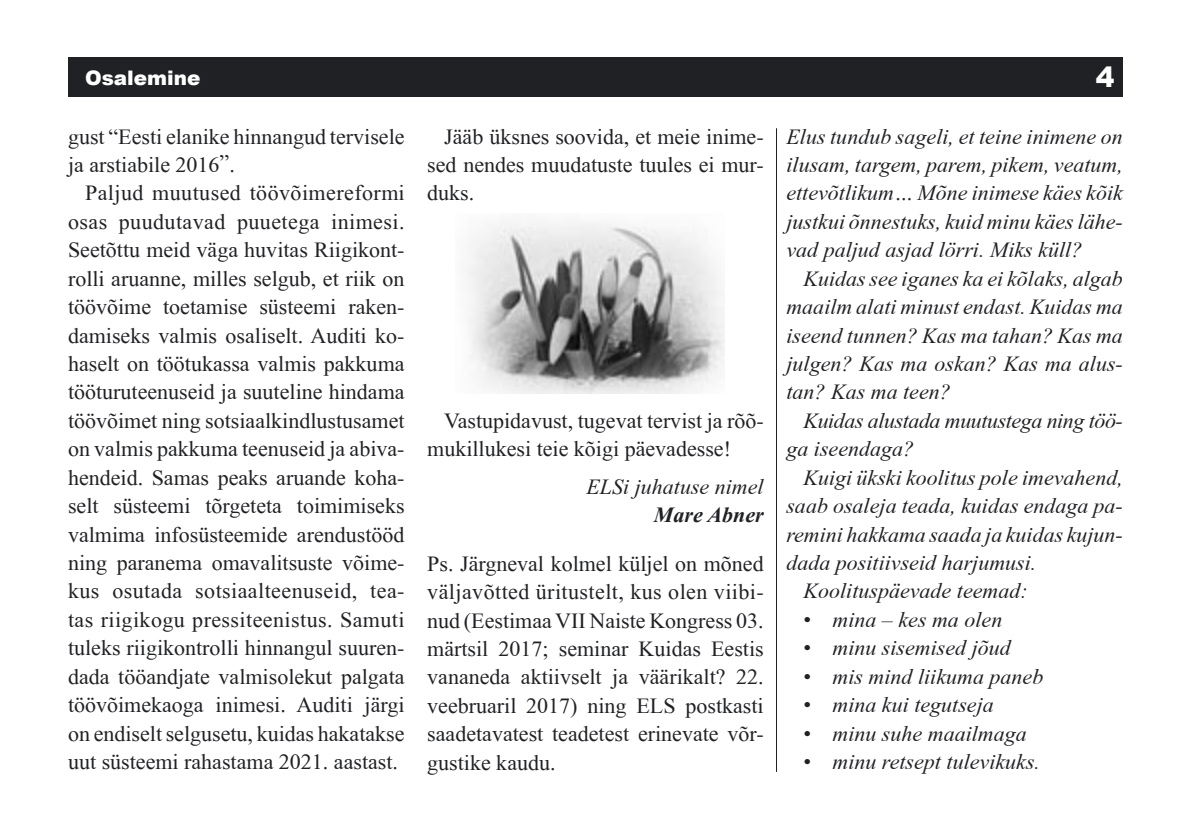
<style>
.page{position:relative;width:1191px;height:840px;background:#fff}
.page>*{position:absolute;margin:0;border:0;box-sizing:border-box;transform-origin:0 0}
.t1{font:900 28px "Arial";color:#fff}
.t2{font:22px/28.4px "EE Times New Roman";color:#202124;text-align:justify}
.t3{font:italic 22px/28.4px "EE Times New Roman";color:#202124;text-align:justify}
.t4{font:italic 22px/28.4px "EE Times New Roman";letter-spacing:-.02em;color:#202124}
.t5{font:italic 700 22px "EE Times New Roman";color:#202124}
.t6{font:900 20px "Arial";color:#fff}
</style>
<div class="page">
<div style="left:68px;top:57px;width:1055px;height:39px;background:#202124"></div>
<hr style="left:776px;top:128px;width:1px;height:643px;background:#202124">
<img style="left:468px;top:222px;width:256px;height:171px">
<p class="t6" style="left:85px;top:64px;width:117px">Osalemine</p>
<p class="t1" style="left:1095px;top:56px;width:20px">4</p>
<p class="t2" style="left:68px;top:122px;width:338px">gust “Eesti elanike hinnangud tervisele ja arstiabile 2016”.</p>
<p class="t2" style="left:68px;top:179px;width:338px;text-indent:17px">Paljud muutused töövõimereformi osas puudutavad puuetega inimesi.<br>Seetõttu meid väga huvitas Riigikont&shy;rolli aruanne, milles selgub, et riik on töövõime toetamise süsteemi raken&shy;damiseks valmis osaliselt. Auditi ko&shy;haselt on töötukassa valmis pakkuma tööturuteenuseid ja suuteline hindama töövõimet ning sotsiaalkindlustusamet on valmis pakkuma teenuseid ja abiva&shy;hendeid. Samas peaks aruande koha&shy;selt süsteemi tõrgeteta toimimiseks valmima infosüsteemide arendustööd ning paranema omavalitsuste võime&shy;kus osutada sotsiaalteenuseid, tea&shy;tas riigikogu pressiteenistus. Samuti tuleks riigikontrolli hinnangul suuren&shy;dada tööandjate valmisolekut palgata töövõimekaoga inimesi. Auditi järgi on endiselt selgusetu, kuidas hakatakse uut süsteemi rahastama 2021. aastast.</p>
<p class="t2" style="left:427px;top:122px;width:338px;text-indent:17px">Jääb üksnes soovida, et meie inime&shy;sed nendes muudatuste tuules ei mur&shy;duks.</p>
<p class="t2" style="left:427px;top:406px;width:338px;text-indent:17px">Vastupidavust, tugevat tervist ja rõõ&shy;mukillukesi teie kõigi päevadesse!</p>
<p class="t3" style="left:586px;top:472px;width:179px">ELSi juhatuse nimel</p>
<p class="t5" style="left:654px;top:502px;width:111px">Mare Abner</p>
<p class="t2" style="left:427px;top:549px;width:338px">Ps. Järgneval kolmel küljel on mõned väljavõtted üritustelt, kus olen viibi&shy;nud (Eestimaa VII Naiste Kongress 03. märtsil 2017; seminar Kuidas Eestis vananeda aktiivselt ja väärikalt? 22. veebruaril 2017) ning ELS postkasti saadetavatest teadetest erinevate võr&shy;gustike kaudu.</p>
<p class="t3" style="left:786px;top:122px;width:338px">Elus tundub sageli, et teine inimene on ilusam, targem, parem, pikem, veatum, ettevõtlikum… Mõne inimese käes kõik justkui õnnestuks, kuid minu käes lähe&shy;vad paljud asjad lörri. Miks küll?</p>
<p class="t3" style="left:786px;top:264px;width:338px;text-indent:17px">Kuidas see iganes ka ei kõlaks, algab maailm alati minust endast. Kuidas ma iseend tunnen? Kas ma tahan? Kas ma julgen? Kas ma oskan? Kas ma alus&shy;tan? Kas ma teen?</p>
<p class="t4" style="left:786px;top:406px;width:338px;text-indent:17px">Kuidas alustada muutustega ning töö&shy;ga iseendaga?</p>
<p class="t3" style="left:803px;top:463px;width:321px">Kuigi ükski koolitus pole imevahend,</p>
<p class="t3" style="left:786px;top:491px;width:338px">saab osaleja teada, kuidas endaga pa-</p>
<p class="t3" style="left:786px;top:520px;width:338px">remini hakkama saada ja kuidas kujun-</p>
<p class="t3" style="left:786px;top:548px;width:251px">dada positiivseid harjumusi.</p>
<p class="t3" style="left:803px;top:576px;width:226px">Koolituspäevade teemad:</p>
<p class="t3" style="left:803px;top:605px;width:200px">• mina – kes ma olen</p>
<p class="t3" style="left:803px;top:633px;width:209px">• minu sisemised jõud</p>
<p class="t3" style="left:803px;top:662px;width:241px">• mis mind liikuma paneb</p>
<p class="t3" style="left:803px;top:690px;width:192px">• mina kui tegutseja</p>
<p class="t3" style="left:803px;top:718px;width:225px">• minu suhe maailmaga</p>
<p class="t3" style="left:803px;top:747px;width:238px">• minu retsept tulevikuks.</p>
</div>
